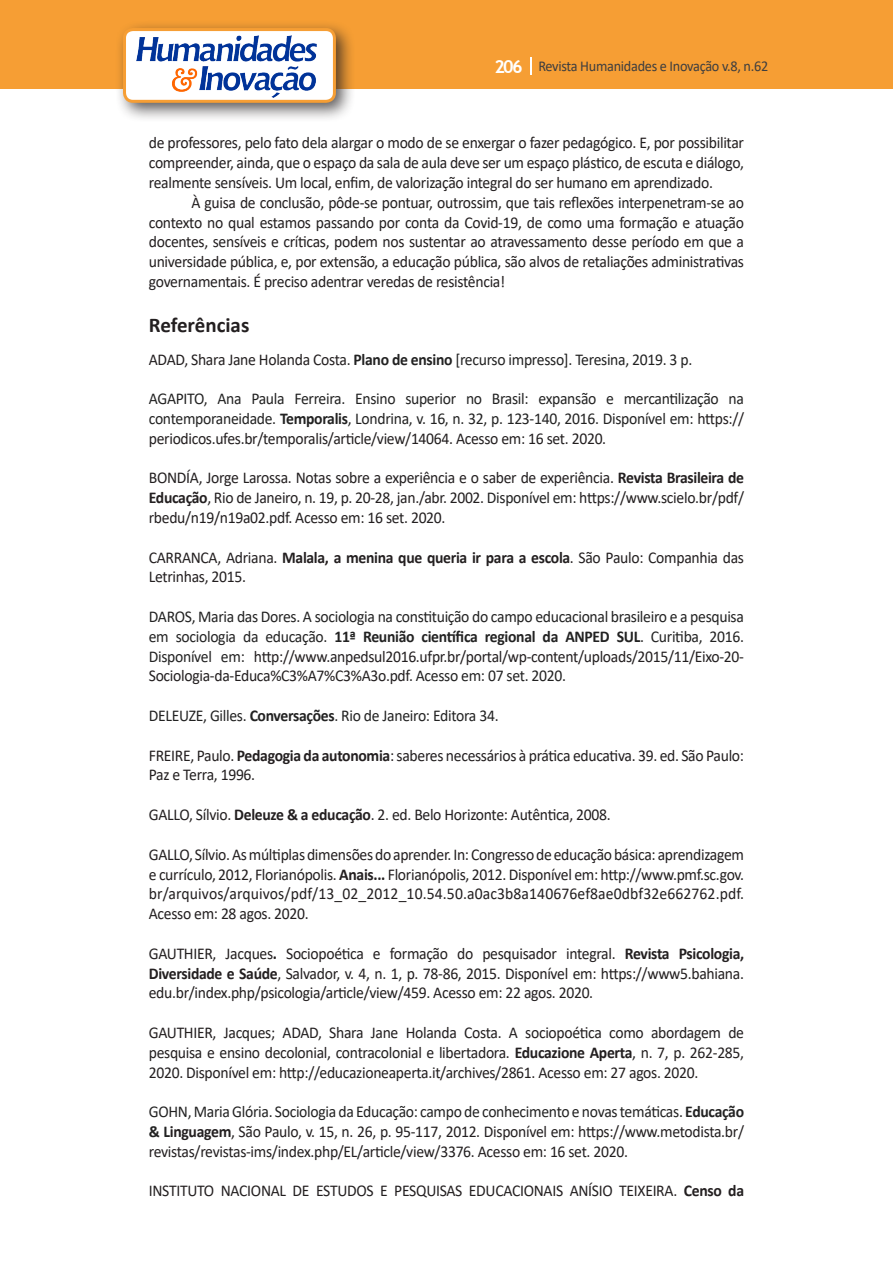
<style>
.page{position:relative;width:893px;height:1263px;background:#fff}
.page>*{position:absolute;margin:0;border:0;box-sizing:border-box;transform-origin:0 0}
.Titulo_2{font:700 21px "Calibri";color:#231f20}
.texto{font:16.5px/19.8px "Calibri";letter-spacing:-.02em;color:#231f20;text-align:justify;scale:.95 1}
.texto-2{font:16.5px/19.8px "Calibri";letter-spacing:-.02em;color:#222;text-align:justify;scale:.95 1}
.t1{font:15px "Calibri";letter-spacing:-.02em;color:#3e3e3f;scale:.95 1}
.s1{font-family:"Trebuchet MS";font-weight:700;font-size:18px;color:#fff}
.s2{color:#231f20}
.s3{font-weight:700}
.s4{color:#222}
.s5{font-weight:700;color:#222}
</style>
<div class="page">
<div style="left:0;top:0;width:893px;height:88px;background:#f69e34"></div>
<svg style="left:530px;top:57px;width:2px;height:18px"></svg>
<div style="left:115px;top:20px;width:241px;height:103px;background:#231f20;opacity:.75"></div>
<div style="left:125px;top:30px;width:209px;height:71px;background:#fff;border-radius:9px"></div>
<div style="left:123px;top:28px;width:213px;height:75px;border:3px solid #f69e34;border-radius:9px"></div>
<img style="left:136px;top:36px;width:181px;height:61px">
<p class="t1" style="left:495px;top:56px;width:290px"><span class="s1">206</span> Revista Humanidades e Inovação v.8, n.62</p>
<p class="texto" style="left:149px;top:133px;width:628px">de professores, pelo fato dela alargar o modo de se enxergar o fazer pedagógico. E, por possibilitar compreender, ainda, que o espaço da sala de aula deve ser um espaço plástico, de escuta e diálogo, realmente sensíveis. Um local, enfim, de valorização integral do ser humano em aprendizado.</p>
<p class="texto" style="left:149px;top:192px;width:628px;text-indent:43px">À guisa de conclusão, pôde-se pontuar, outrossim, que tais reflexões interpenetram-se ao contexto no qual estamos passando por conta da Covid-19, de como uma formação e atuação docentes, sensíveis e críticas, podem nos sustentar ao atravessamento desse período em que a universidade pública, e, por extensão, a educação pública, são alvos de retaliações administrativas governamentais. É preciso adentrar veredas de resistência!</p>
<p class="Titulo_2" style="left:149px;top:310px;width:102px">Referências</p>
<p class="texto-2" style="left:149px;top:349px;width:574px"><span class="s2">ADAD, Shara Jane Holanda Costa</span>. <span class="s3">Plano de ensino</span> [recurso impresso]. Teresina, 2019. 3 p.</p>
<p class="texto-2" style="left:149px;top:388px;width:628px">AGAPITO, Ana Paula Ferreira. Ensino superior no Brasil: expansão e mercantilização na contemporaneidade. <span class="s3">Temporalis</span>, Londrina, v. 16, n. 32, p. 123-140, 2016. Disponível em: <span class="s2">https:// periodicos.ufes.br/temporalis/article/view/14064. Acesso em: 16 set. 2020.</span></p>
<p class="texto" style="left:149px;top:468px;width:628px">BONDÍA, Jorge Larossa. Notas sobre a experiência e o saber de experiência. <span class="s3">Revista Brasileira de Educação</span>, Rio de Janeiro, n. 19, p. 20-28, jan./abr. 2002. <span class="s4">Disponível em:</span> https://www.scielo.br/pdf/ rbedu/n19/n19a02.pdf. Acesso em: 16 set. 2020.</p>
<p class="texto" style="left:149px;top:547px;width:628px">CARRANCA, Adriana. <span class="s3">Malala, a menina que queria ir para a escola</span>. São Paulo: Companhia das<br>Letrinhas, 2015.</p>
<p class="texto-2" style="left:149px;top:606px;width:628px">DAROS, Maria das Dores. A sociologia na constituição do campo educacional brasileiro e a pesquisa em sociologia da educação. <span class="s3">11ª Reunião científica regional da ANPED SUL</span>. Curitiba, 2016.<br>Disponível em: <span class="s2">http://www.anpedsul2016.ufpr.br/portal/wp-content/uploads/2015/11/Eixo-20- Sociologia-da-Educa%C3%A7%C3%A3o.pdf</span>. Acesso em: 07 set. 2020.</p>
<p class="texto-2" style="left:149px;top:705px;width:370px">DELEUZE, Gilles. <span class="s3">Conversações</span>. Rio de Janeiro: Editora 34.</p>
<p class="texto" style="left:149px;top:745px;width:628px">FREIRE, Paulo. <span class="s3">Pedagogia da autonomia</span>: saberes necessários à prática educativa. 39. ed. São Paulo:<br>Paz e Terra, 1996.</p>
<p class="texto" style="left:149px;top:804px;width:488px">GALLO, Sílvio. <span class="s3">Deleuze &amp; a educação</span>. 2. ed. Belo Horizonte: Autêntica, 2008.</p>
<p class="texto" style="left:149px;top:844px;width:628px">GALLO, Sílvio.As múltiplas dimensões do aprender. In:Congresso de educação básica: aprendizagem e currículo, 2012, Florianópolis. <span class="s3">Anais...</span> Florianópolis, 2012. Disponível em: http://www.pmf.sc.gov. br/arquivos/arquivos/pdf/13_02_2012_10.54.50.a0ac3b8a140676ef8ae0dbf32e662762.pdf.<br>Acesso em: 28 agos. 2020.</p>
<p class="texto" style="left:149px;top:943px;width:628px">GAUTHIER, Jacques<span class="s3">.</span> Sociopoética e formação do pesquisador integral. <span class="s3">Revista Psicologia, Diversidade e Saúde</span>, Salvador, v. 4, n. 1, p. 78-86, 2015. Disponível em: https://www5.bahiana. edu.br/index.php/psicologia/article/view/459. Acesso em: 22 agos. 2020.</p>
<p class="texto" style="left:149px;top:1022px;width:628px">GAUTHIER, Jacques; ADAD, Shara Jane Holanda Costa. A sociopoética como abordagem de pesquisa e ensino decolonial, contracolonial e libertadora. <span class="s3">Educazione Aperta</span>, n. 7, p. 262-285, 2020. Disponível em: http://educazioneaperta.it/archives/2861. Acesso em: 27 agos. 2020.</p>
<p class="texto" style="left:149px;top:1101px;width:628px"><span class="s4">GOHN, Maria Glória. Sociologia da Educação: campo de conhecimento e novas temáticas.</span> <span class="s5">Educação &amp; L</span><span class="s3">inguagem</span>, São Paulo, v. 15, n. 26, p. 95-117, 2012. Disponível em: https://www.metodista.br/ revistas/revistas-ims/index.php/EL/article/view/3376. Acesso em: 16 set. 2020.</p>
<p class="texto" style="left:149px;top:1180px;width:628px">INSTITUTO NACIONAL DE ESTUDOS E PESQUISAS EDUCACIONAIS ANÍSIO TEIXEIRA. <span class="s3">Censo da</span></p>
</div>
